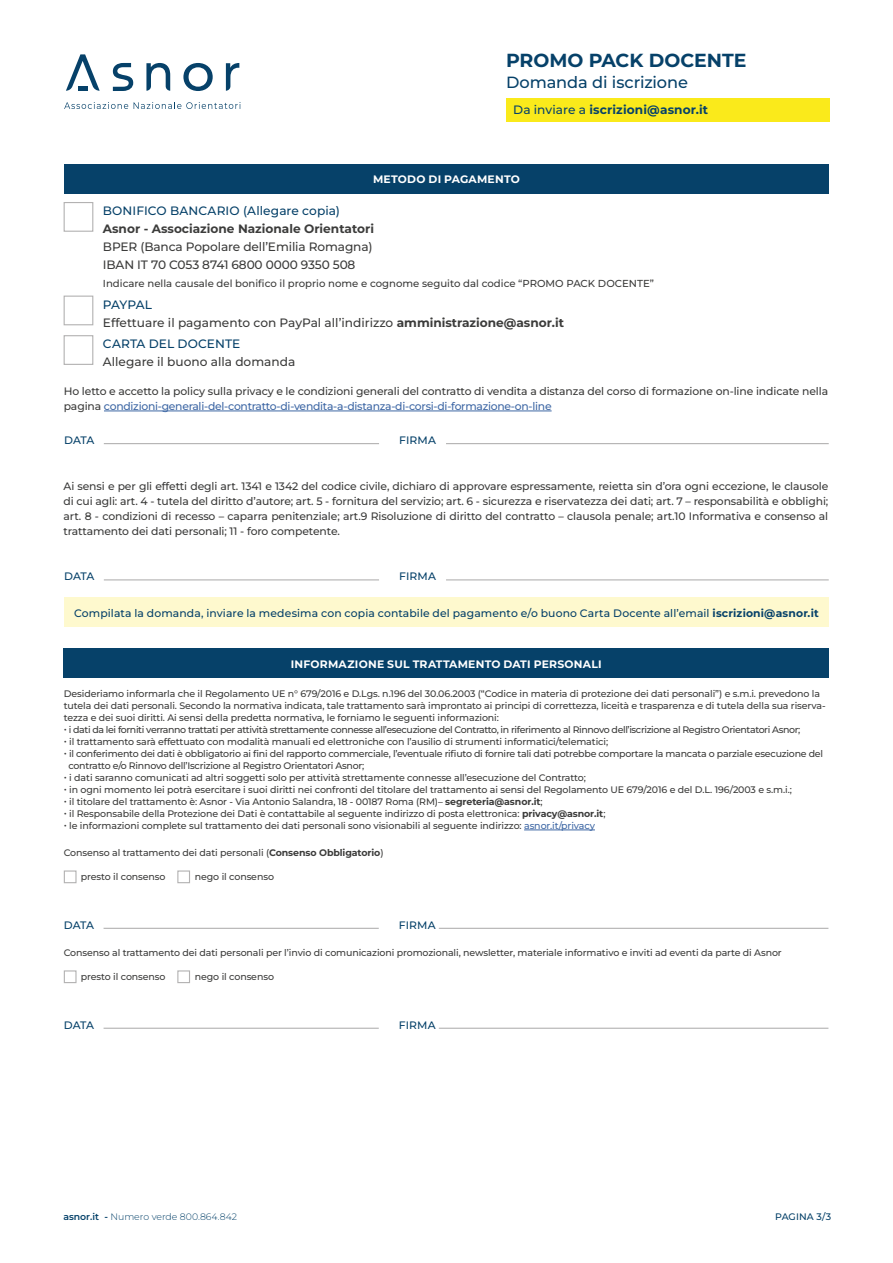
<style>
.page{position:relative;width:893px;height:1263px;background:#fff}
.page>*{position:absolute;margin:0;border:0;box-sizing:border-box;transform-origin:0 0}
.t1{font:700 18.9px "Montserrat";letter-spacing:-.005em;color:#064169}
.t2{font:500 16.2px "Montserrat";letter-spacing:-.005em;color:#064169}
.t3{font:500 12.15px/18px "Montserrat";letter-spacing:-.01em;color:#3c3c3b}
.t4{font:500 12.15px "Montserrat";letter-spacing:.01em;color:#064169}
.t5{font:700 12.15px "Montserrat";color:#3c3c3b}
.t6{font:700 12.15px "Montserrat";letter-spacing:.01em;color:#064169}
.t7{font:500 10.8px/15px "Montserrat";letter-spacing:-.01em;color:#3c3c3b}
.t8{font:500 10.8px "Montserrat";letter-spacing:.01em;color:#064169}
.t9{font:700 10.8px "Montserrat";letter-spacing:.02em;color:#fff}
.t10{font:500 10.2px "Montserrat";color:#3c3c3b}
.t11{font:500 9.45px/12px "Montserrat";letter-spacing:-.01em;color:#3c3c3b}
.t12{font:500 9.45px "Montserrat";letter-spacing:-.04em;color:#3c3c3b}
.t13{font:500 9.45px "Montserrat";letter-spacing:.01em;color:#064169}
.t14{font:300 9.3px "Montserrat";color:#06426a}
.s1{font-weight:500}
.s2{color:#064169}
.s3{font-weight:700}
.s4{color:#3f68a5}
.s5{font-weight:600}
</style>
<div class="page">
<svg style="left:64px;top:102px;width:64px;height:7px"></svg>
<svg style="left:134px;top:102px;width:107px;height:7px"></svg>
<svg style="left:183px;top:63px;width:30px;height:28px"></svg>
<svg style="left:226px;top:63px;width:13px;height:28px"></svg>
<svg style="left:146px;top:63px;width:24px;height:28px"></svg>
<svg style="left:66px;top:54px;width:34px;height:37px"></svg>
<div style="left:78px;top:86px;width:9px;height:5px;background:#064169"></div>
<svg style="left:113px;top:63px;width:20px;height:28px"></svg>
<div style="left:506px;top:98px;width:323px;height:23px;background:#faea1b"></div>
<div style="left:64px;top:202px;width:29px;height:30px;border:1px solid #b3b2b2"></div>
<div style="left:64px;top:296px;width:29px;height:29px;border:1px solid #b3b2b2"></div>
<div style="left:64px;top:335px;width:29px;height:30px;border:1px solid #b3b2b2"></div>
<div style="left:64px;top:164px;width:765px;height:29px;background:#064169"></div>
<div style="left:64px;top:597px;width:765px;height:30px;background:#fef9ce"></div>
<hr style="left:104px;top:411px;width:448px;height:1px;background:#3f68a5">
<hr style="left:104px;top:443px;width:275px;height:1px;background:#b3b2b2">
<hr style="left:446px;top:443px;width:383px;height:1px;background:#b3b2b2">
<hr style="left:104px;top:579px;width:275px;height:1px;background:#b3b2b2">
<hr style="left:446px;top:579px;width:383px;height:1px;background:#b3b2b2">
<div style="left:64px;top:648px;width:765px;height:30px;background:#064169"></div>
<hr style="left:524px;top:830px;width:71px;height:1px;background:#3f68a5">
<hr style="left:104px;top:928px;width:275px;height:1px;background:#b3b2b2">
<hr style="left:439px;top:928px;width:389px;height:1px;background:#b3b2b2">
<div style="left:64px;top:870px;width:13px;height:13px;border:1px solid #b3b2b2"></div>
<div style="left:177px;top:870px;width:13px;height:13px;border:1px solid #b3b2b2"></div>
<hr style="left:104px;top:1028px;width:275px;height:1px;background:#b3b2b2">
<hr style="left:439px;top:1028px;width:389px;height:1px;background:#b3b2b2">
<div style="left:64px;top:970px;width:13px;height:13px;border:1px solid #b3b2b2"></div>
<div style="left:177px;top:970px;width:13px;height:13px;border:1px solid #b3b2b2"></div>
<h1 class="t1" style="left:506px;top:47px;width:242px">PROMO PACK DOCENTE</h1>
<h2 class="t2" style="left:506px;top:71px;width:184px">Domanda di iscrizione</h2>
<p class="t6" style="left:513px;top:101px;width:197px"><span class="s1">Da inviare a</span> iscrizioni@asnor.it</p>
<p class="t9" style="left:373px;top:172px;width:148px">METODO DI PAGAMENTO</p>
<p class="t4" style="left:103px;top:202px;width:239px">BONIFICO BANCARIO (Allegare copia)</p>
<p class="t5" style="left:103px;top:220px;width:273px">Asnor - Associazione Nazionale Orientatori</p>
<p class="t3" style="left:103px;top:237px;width:271px">BPER (Banca Popolare dell’Emilia Romagna)<br>IBAN IT 70 C053 8741 6800 0000 9350 508</p>
<p class="t10" style="left:103px;top:276px;width:553px">Indicare nella causale del bonifico il proprio nome e cognome seguito dal codice “PROMO PACK DOCENTE”</p>
<p class="t3" style="left:103px;top:295px;width:463px"><span class="s2">PAYPAL<br></span>Effettuare il pagamento con PayPal all’indirizzo <span class="s3">amministrazione@asnor.it</span></p>
<p class="t4" style="left:103px;top:335px;width:139px">CARTA DEL DOCENTE</p>
<p class="t3" style="left:103px;top:352px;width:194px">Allegare il buono alla domanda</p>
<p class="t7" style="left:64px;top:383px;width:766px">Ho letto e accetto la policy sulla privacy e le condizioni generali del contratto di vendita a distanza del corso di formazione on-line indicate nella pagina <span class="s4">condizioni-generali-del-contratto-di-vendita-a-distanza-di-corsi-di-formazione-on-line</span></p>
<p class="t8" style="left:64px;top:433px;width:32px">DATA</p>
<p class="t8" style="left:399px;top:433px;width:38px">FIRMA</p>
<p class="t7" style="left:64px;top:478px;width:766px;text-align:justify">Ai sensi e per gli effetti degli art. 1341 e 1342 del codice civile, dichiaro di approvare espressamente, reietta sin d’ora ogni eccezione, le clausole di cui agli: art. 4 - tutela del diritto d’autore; art. 5 - fornitura del servizio; art. 6 - sicurezza e riservatezza dei dati; art. 7 – responsabilità e obblighi; art. 8 - condizioni di recesso – caparra penitenziale; art.9 Risoluzione di diritto del contratto – clausola penale; art.10 Informativa e consenso al trattamento dei dati personali; 11 - foro competente.</p>
<p class="t8" style="left:64px;top:569px;width:32px">DATA</p>
<p class="t8" style="left:399px;top:569px;width:38px">FIRMA</p>
<p class="t8" style="left:74px;top:606px;width:746px">Compilata la domanda, inviare la medesima con copia contabile del pagamento e/o buono Carta Docente all’email <span class="s3">iscrizioni@asnor.it</span></p>
<p class="t9" style="left:291px;top:656px;width:312px">INFORMAZIONE SUL TRATTAMENTO DATI PERSONALI</p>
<p class="t11" style="left:64px;top:687px;width:763px">Desideriamo informarla che il Regolamento UE n° 679/2016 e D.Lgs. n.196 del 30.06.2003 (“Codice in materia di protezione dei dati personali”) e s.m.i. prevedono la tutela dei dati personali. Secondo la normativa indicata, tale trattamento sarà improntato ai principi di correttezza, liceità e trasparenza e di tutela della sua riserva&shy;tezza e dei suoi diritti. Ai sensi della predetta normativa, le forniamo le seguenti informazioni:</p>
<p class="t12" style="left:64px;top:723px;width:738px">• i dati da lei forniti verranno trattati per attività strettamente connesse all’esecuzione del Contratto, in riferimento al Rinnovo dell’iscrizione al Registro Orientatori Asnor;</p>
<p class="t11" style="left:64px;top:735px;width:546px">• il trattamento sarà effettuato con modalità manuali ed elettroniche con l’ausilio di strumenti informatici/telematici;</p>
<p class="t11" style="left:68px;top:747px;width:756px;text-indent:-5px">• il conferimento dei dati è obbligatorio ai fini del rapporto commerciale, l’eventuale rifiuto di fornire tali dati potrebbe comportare la mancata o parziale esecuzione del contratto e/o Rinnovo dell’Iscrizione al Registro Orientatori Asnor;</p>
<p class="t11" style="left:64px;top:771px;width:524px">• i dati saranno comunicati ad altri soggetti solo per attività strettamente connesse all’esecuzione del Contratto;</p>
<p class="t11" style="left:64px;top:783px;width:730px">• in ogni momento lei potrà esercitare i suoi diritti nei confronti del titolare del trattamento ai sensi del Regolamento UE 679/2016 e del D.L. 196/2003 e s.m.i.;</p>
<p class="t11" style="left:64px;top:795px;width:480px">• il titolare del trattamento è: Asnor - Via Antonio Salandra, 18 - 00187 Roma (RM)– <span class="s3">segreteria@asnor.it</span>;</p>
<p class="t11" style="left:64px;top:807px;width:543px">• il Responsabile della Protezione dei Dati è contattabile al seguente indirizzo di posta elettronica: <span class="s3">privacy@asnor.it</span>;</p>
<p class="t11" style="left:64px;top:819px;width:533px">• le informazioni complete sul trattamento dei dati personali sono visionabili al seguente indirizzo: <span class="s4">asnor.it/privacy</span></p>
<p class="t11" style="left:64px;top:846px;width:321px">Consenso al trattamento dei dati personali (<span class="s3">Consenso Obbligatorio</span>)</p>
<p class="t11" style="left:81px;top:870px;width:86px">presto il consenso</p>
<p class="t11" style="left:195px;top:870px;width:81px">nego il consenso</p>
<p class="t8" style="left:64px;top:917px;width:32px">DATA</p>
<p class="t8" style="left:399px;top:917px;width:38px">FIRMA</p>
<p class="t11" style="left:64px;top:946px;width:719px">Consenso al trattamento dei dati personali per l’invio di comunicazioni promozionali, newsletter, materiale informativo e inviti ad eventi da parte di Asnor</p>
<p class="t11" style="left:81px;top:970px;width:86px">presto il consenso</p>
<p class="t11" style="left:195px;top:970px;width:81px">nego il consenso</p>
<p class="t8" style="left:64px;top:1017px;width:32px">DATA</p>
<p class="t8" style="left:399px;top:1017px;width:38px">FIRMA</p>
<p class="t14" style="left:63px;top:1211px;width:175px"><span class="s5">asnor.it -</span> Numero verde 800.864.842</p>
<p class="t13" style="left:775px;top:1210px;width:58px">PAGINA 3/3</p>
</div>
